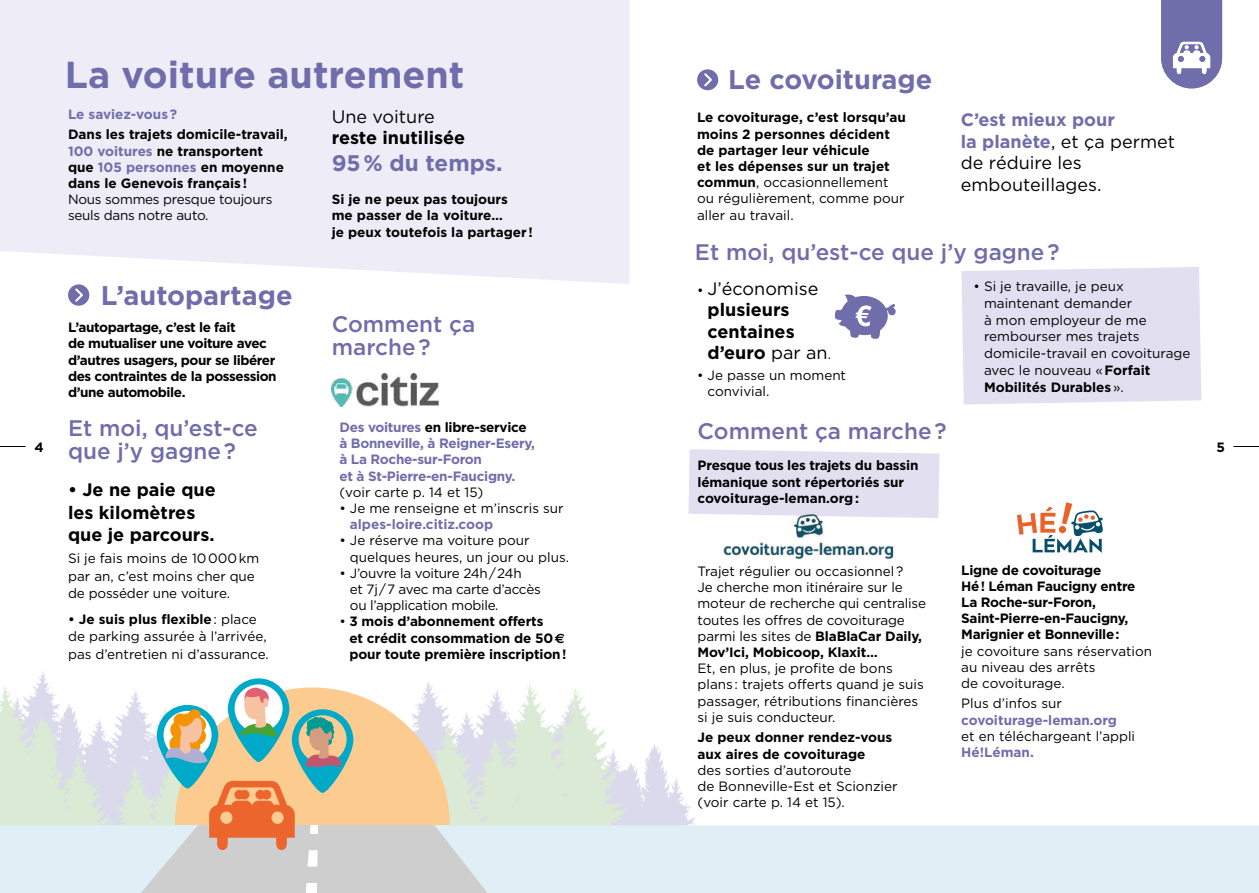
<style>
.page{position:relative;width:1259px;height:893px;background:#fff}
.page>*{position:absolute;margin:0;border:0;box-sizing:border-box;transform-origin:0 0}
.t1{font:700 37.5px "Gotham HTF";color:#706dab}
.t2{font:700 27px "Gotham HTF";color:#706dab}
.t3{font:500 22.5px/22.5px "Gotham HTF";color:#706dab}
.t4{font:700 22.5px "Gotham HTF";color:#706dab}
.t5{font:700 18px/21.6px "Gotham HTF";color:#000}
.t6{font:18px/21.6px "Gotham HTF";color:#000}
.t7{font:13.5px/16.2px "Gotham HTF";color:#000}
.t8{font:700 13.5px/16.2px "Gotham HTF";letter-spacing:-.01em;color:#000}
.t9{font:700 13.5px/16.2px "Gotham HTF";letter-spacing:-.03em;color:#000}
.t10{font:13.5px/16.2px "Gotham HTF";letter-spacing:-.02em;color:#000}
.t11{font:700 13.5px/16.2px "Gotham HTF";letter-spacing:-.02em;color:#706dab}
.t12{font:700 13.5px "Gotham HTF";color:#706dab}
.s1{color:#706dab}
.s2{font-weight:400}
.s3{font-weight:700;color:#706dab}
.s4{font-weight:700}
.s5{font-weight:400;font-size:13.5px}
.s6{color:#000}
.s7{font-family:"Euro Sans"}
</style>
<div class="page">
<div style="left:0;top:0;width:629px;height:284px;background:#eeedf7"></div>
<div style="left:688px;top:449px;width:251px;height:69px;background:#e2e0f0"></div>
<div style="left:961px;top:267px;width:240px;height:137px;background:#e2e0f0"></div>
<svg style="left:0;top:683px;width:141px;height:142px"></svg>
<div style="left:0;top:825px;width:1259px;height:68px;background:#e0eef5"></div>
<svg style="left:141px;top:678px;width:563px;height:215px"></svg>
<svg style="left:697px;top:69px;width:21px;height:21px"></svg>
<svg style="left:68px;top:284px;width:21px;height:22px"></svg>
<svg style="left:1161px;top:0;width:61px;height:88px"></svg>
<img style="left:331px;top:374px;width:107px;height:33px">
<svg style="left:1017px;top:502px;width:86px;height:51px"></svg>
<img style="left:723px;top:511px;width:172px;height:48px">
<svg style="left:834px;top:294px;width:62px;height:45px"></svg>
<svg style="left:0;top:446px;width:26px;height:1px"></svg>
<svg style="left:1233px;top:446px;width:26px;height:1px"></svg>
<h1 class="t1" style="left:65px;top:53px;width:401px">La voiture autrement</h1>
<p class="t12" style="left:68px;top:106px;width:111px">Le saviez-vous?</p>
<p class="t8" style="left:68px;top:126px;width:221px">Dans les trajets domicile-travail,<br><span class="s1">100 voitures</span> ne transportent que <span class="s1">105 personnes</span> en moyenne dans le Genevois français!</p>
<p class="t10" style="left:68px;top:191px;width:206px">Nous sommes presque toujours seuls dans notre auto.</p>
<p class="t8" style="left:332px;top:191px;width:203px">Si je ne peux pas toujours<br>me passer de la voiture…<br>je peux toutefois la partager !</p>
<h3 class="t6" style="left:332px;top:105px;width:105px">Une voiture</h3>
<h3 class="t5" style="left:332px;top:127px;width:135px">reste inutilisée</h3>
<h3 class="t4" style="left:332px;top:150px;width:172px">95% du temps.</h3>
<h2 class="t2" style="left:728px;top:64px;width:206px">Le covoiturage</h2>
<p class="t8" style="left:697px;top:109px;width:210px">Le covoiturage, c’est lorsqu’au moins 2 personnes décident de partager leur véhicule<br>et les dépenses sur un trajet commun<span class="s2">, occasionnellement ou régulièrement, comme pour aller au travail.</span></p>
<h3 class="t6" style="left:960px;top:109px;width:216px"><span class="s3">C’est mieux pour<br>la planète</span>, et ça permet de réduire les embouteillages.</h3>
<h3 class="t3" style="left:695px;top:241px;width:366px">Et moi, qu’est-ce que j’y gagne?</h3>
<p class="t7" style="left:984px;top:277px;width:208px;line-height:16.8px;text-indent:-11px">• Si je travaille, je peux maintenant demander<br>à mon employeur de me rembourser mes trajets domicile-travail en covoiturage avec le nouveau «<span class="s4">Forfait<br>Mobilités Durables</span>».</p>
<h3 class="t5" style="left:707px;top:277px;width:125px;text-indent:-11px"><span class="s5">•</span> <span class="s2">J’économise </span>plusieurs centaines d’euro <span class="s2">par an</span><span class="s5">.</span></h3>
<p class="t7" style="left:707px;top:367px;width:140px;text-indent:-11px">• Je passe un moment convivial.</p>
<h2 class="t2" style="left:101px;top:280px;width:193px">L’autopartage</h2>
<h3 class="t3" style="left:332px;top:313px;width:145px">Comment ça marche?</h3>
<p class="t9" style="left:68px;top:319px;width:210px">L’autopartage, c’est le fait<br>de mutualiser une voiture avec d’autres usagers, pour se libérer des contraintes de la possession d’une automobile.</p>
<h3 class="t3" style="left:68px;top:417px;width:191px">Et moi, qu’est-ce que j’y gagne?</h3>
<h3 class="t5" style="left:68px;top:477px;width:149px;line-height:22.8px">• Je ne paie que les kilomètres que je parcours.</h3>
<p class="t7" style="left:68px;top:549px;width:193px;line-height:17.4px">Si je fais moins de 10000km par an, c’est moins cher que de posséder une voiture.</p>
<p class="t7" style="left:68px;top:610px;width:202px;line-height:17.4px"><span class="s4">• Je suis plus flexible</span>: place de parking assurée à l’arrivée, pas d’entretien ni d’assurance.</p>
<p class="t11" style="left:339px;top:419px;width:197px">Des voitures <span class="s6">en libre-service </span>à Bonneville, à Reigner-Esery, à La Roche-sur-Foron<br>et à St-Pierre-en-Faucigny.</p>
<p class="t7" style="left:339px;top:484px;width:146px">(voir carte p. 14 et 15)</p>
<p class="t7" style="left:339px;top:500px;width:226px">• Je me renseigne et m’inscris sur</p>
<p class="t12" style="left:350px;top:517px;width:145px">alpes-loire.citiz.coop</p>
<p class="t7" style="left:350px;top:532px;width:221px;text-indent:-11px">• Je réserve ma voiture pour quelques heures, un jour ou plus.</p>
<p class="t10" style="left:350px;top:565px;width:192px;text-indent:-11px">• J’ouvre la voiture 24h/24h<br>et 7j/7 avec ma carte d’accès ou l’application mobile.</p>
<p class="t8" style="left:349px;top:613px;width:219px;text-indent:-10px"><span class="s2">•</span> 3 mois d’abonnement offerts<br>et crédit consommation de 50<span class="s7">$ </span>pour toute première inscription!</p>
<h3 class="t3" style="left:697px;top:419px;width:251px">Comment ça marche?</h3>
<p class="t8" style="left:34px;top:438px;width:11px">4</p>
<p class="t8" style="left:1216px;top:438px;width:10px">5</p>
<p class="t8" style="left:697px;top:457px;width:222px">Presque tous les trajets du bassin lémanique sont répertoriés sur covoiturage-leman.org:</p>
<p class="t8" style="left:961px;top:561px;width:176px">Ligne de covoiturage<br>Hé! Léman Faucigny entre<br>La Roche-sur-Foron,<br>Saint-Pierre-en-Faucigny,<br>Marignier et Bonneville:</p>
<p class="t7" style="left:961px;top:642px;width:192px">je covoiture sans réservation au niveau des arrêts<br>de covoiturage.</p>
<p class="t7" style="left:961px;top:695px;width:102px">Plus d’infos sur</p>
<p class="t12" style="left:961px;top:712px;width:157px">covoiturage-leman.org</p>
<p class="t7" style="left:961px;top:728px;width:175px">et en téléchargeant l’appli</p>
<p class="t11" style="left:961px;top:744px;width:74px">Hé!Léman.</p>
<p class="t7" style="left:697px;top:563px;width:230px">Trajet régulier ou occasionnel?<br>Je cherche mon itinéraire sur le moteur de recherche qui centralise toutes les offres de covoiturage parmi les sites de <span class="s4">BlaBlaCar Daily,<br>Mov’Ici, Mobicoop, Klaxit…</span></p>
<p class="t7" style="left:697px;top:660px;width:228px">Et, en plus, je profite de bons plans : trajets offerts quand je suis passager, rétributions financières si je suis conducteur.</p>
<p class="t8" style="left:697px;top:729px;width:196px">Je peux donner rendez-vous aux aires de covoiturage</p>
<p class="t7" style="left:697px;top:762px;width:201px">des sorties d’autoroute<br>de Bonneville-Est et Scionzier (voir carte p. 14 et 15).</p>
</div>
